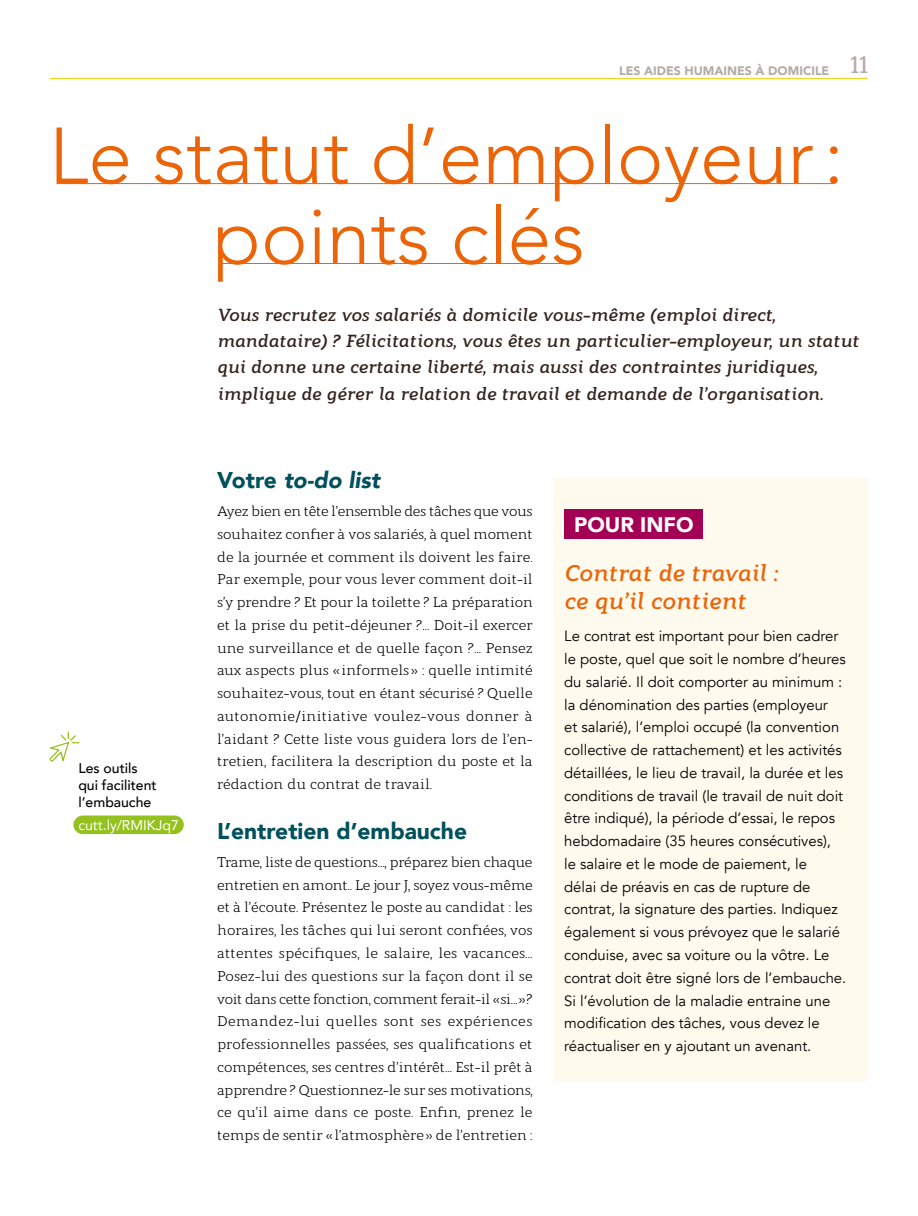
<style>
.page{position:relative;width:918px;height:1216px;background:#fff}
.page>*{position:absolute;margin:0;border:0;box-sizing:border-box;transform-origin:0 0}
.t1{font:300 78.75px/80.5px "Avenir";color:#ec6408}
.t2{font:italic 700 22.75px/27.3px "Modum";color:#ec6408}
.t3{font:900 22.75px "Avenir";color:#00515b}
.t4{font:italic 900 22.75px "Avenir";color:#00515b}
.t5{font:900 21px "Avenir";color:#fff}
.t6{font:italic 700 17.5px/26.2px "Modum";color:#34241f}
.t7{font:14.88px/22.8px "Avenir";color:#000}
.t8{font:14px/22.8px "Modum";color:#000;text-align:justify}
.t9{font:500 14px/16.8px "Avenir";color:#000}
.t10{font:14px "Avenir";color:#fff}
.t11{font:900 12.25px "Avenir";color:#b4aaa8}
.s1{font-family:"Modum";font-weight:500;font-size:24.5px}
.s2{font-style:normal}
</style>
<div class="page">
<div style="left:554px;top:478px;width:314px;height:602px;background:#fffaee"></div>
<hr style="left:50px;top:78px;width:818px;height:1px;background:#ffcd15">
<div style="left:564px;top:509px;width:139px;height:30px;background:#a30055"></div>
<hr style="left:57px;top:183px;width:777px;height:1px;background:#ec6408">
<hr style="left:221px;top:263px;width:349px;height:1px;background:#ec6408">
<div style="left:73px;top:815px;width:111px;height:19px;background:#95c11f;border-radius:9px"></div>
<svg style="left:50px;top:732px;width:29px;height:29px"></svg>
<p class="t11" style="left:619px;top:60px;width:251px">LES AIDES HUMAINES À DOMICILE <span class="s1">11</span></p>
<h1 class="t1" style="left:213px;top:116px;width:633px;text-indent:-164px">Le statut d’employeur: points clés</h1>
<p class="t9" style="left:78px;top:759px;width:80px">Les outils qui facilitent l’embauche</p>
<p class="t10" style="left:78px;top:813px;width:102px">cutt.ly/RMIKJq7</p>
<p class="t6" style="left:217px;top:300px;width:643px">Vous recrutez vos salariés à domicile vous-même (emploi direct, mandataire) ? Félicitations, vous êtes un particulier-employeur, un statut qui donne une certaine liberté, mais aussi des contraintes juridiques, implique de gérer la relation de travail et demande de l’organisation.</p>
<h2 class="t4" style="left:217px;top:461px;width:164px"><span class="s2">Votre</span> to-do list</h2>
<p class="t8" style="left:217px;top:498px;width:317px">Ayez bien en tête l’ensemble des tâches que vous souhaitez confier à vos salariés, à quel moment de la journée et comment ils doivent les faire.<br>Par exemple, pour vous lever comment doit-il s’y prendre ? Et pour la toilette ? La préparation et la prise du petit-déjeuner ?... Doit-il exercer une surveillance et de quelle façon ?... Pensez aux aspects plus « informels » : quelle intimité souhaitez-vous, tout en étant sécurisé ? Quelle autonomie/initiative voulez-vous donner à l’aidant ? Cette liste vous guidera lors de l’en&shy;tretien, facilitera la description du poste et la rédaction du contrat de travail.</p>
<h2 class="t3" style="left:217px;top:811px;width:251px">L’entretien d’embauche</h2>
<p class="t8" style="left:217px;top:849px;width:317px">Trame, liste de questions…, préparez bien chaque entretien en amont.. Le jour J, soyez vous-même et à l’écoute. Présentez le poste au candidat : les horaires, les tâches qui lui seront confiées, vos attentes spécifiques, le salaire, les vacances...<br>Posez-lui des questions sur la façon dont il se voit dans cette fonction, comment ferait-il «si…»?<br>Demandez-lui quelles sont ses expériences professionnelles passées, ses qualifications et compétences, ses centres d’intérêt... Est-il prêt à apprendre ? Questionnez-le sur ses motivations, ce qu’il aime dans ce poste. Enfin, prenez le temps de sentir «l’atmosphère» de l’entretien :</p>
<h3 class="t5" style="left:574px;top:506px;width:121px">POUR INFO</h3>
<h2 class="t2" style="left:564px;top:557px;width:215px">Contrat de travail : ce qu’il contient</h2>
<p class="t7" style="left:564px;top:625px;width:284px">Le contrat est important pour bien cadrer le poste, quel que soit le nombre d’heures du salarié. Il doit comporter au minimum : la dénomination des parties (employeur<br>et salarié), l’emploi occupé (la convention collective de rattachement) et les activités détaillées, le lieu de travail, la durée et les conditions de travail (le travail de nuit doit être indiqué), la période d’essai, le repos hebdomadaire (35 heures consécutives), le salaire et le mode de paiement, le<br>délai de préavis en cas de rupture de contrat, la signature des parties. Indiquez également si vous prévoyez que le salarié conduise, avec sa voiture ou la vôtre. Le contrat doit être signé lors de l’embauche.<br>Si l’évolution de la maladie entraine une modification des tâches, vous devez le réactualiser en y ajoutant un avenant.</p>
</div>
